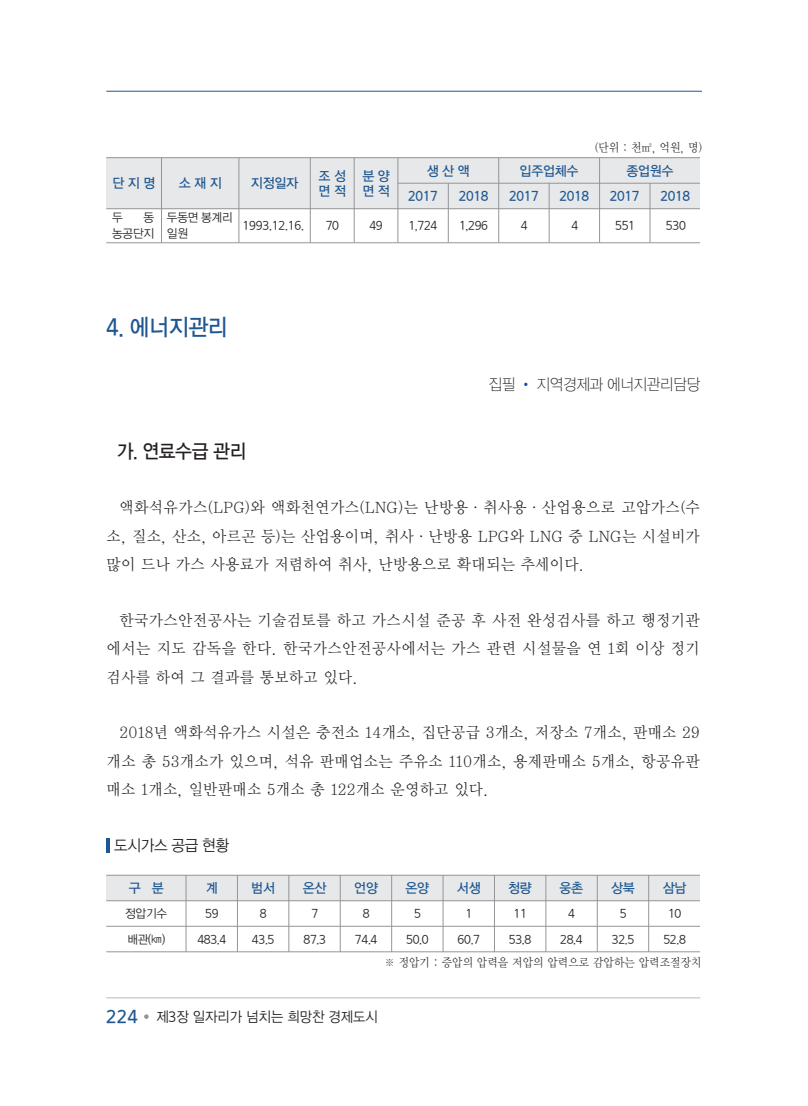
<style>
.page{position:relative;width:808px;height:1106px;background:#fff}
.page>*{position:absolute;margin:0;border:0;box-sizing:border-box;transform-origin:0 0}
.t1{font:23.25px "DX Ngo Std 30";letter-spacing:-.025em;color:#1f5791;scale:.92 1}
.t2{font:19.5px "DX Ngo Std 30";letter-spacing:-.025em;color:#231f20;scale:.92 1}
.t3{font:18px "DX Ngo Std 30";color:#1f5791}
.t4{font:15.75px/28.5px "Y Mj O12";letter-spacing:-.025em;color:#231f20;text-align:justify;scale:.95 1}
.t5{font:15.75px "DX Ngo Std 10";letter-spacing:-.025em;color:#231f20;scale:.92 1}
.t6{font:15.75px "DX Ngo Std 20";letter-spacing:-.025em;color:#231f20;scale:.92 1}
.t7{font:14.25px "DX Ngo Std 20";color:#231f20;scale:.92 1}
.t8{font:13.5px/15.8px "DX Ngo Std 30";letter-spacing:-.025em;color:#1f5791;scale:.95 1}
.t9{font:12px/25.8px "DX Ngo Std 20";letter-spacing:-.025em;color:#231f20;text-align:center;scale:.95 1}
.t10{font:12px "Y Mj O12";letter-spacing:-.05em;color:#231f20;scale:.92 1}
.s1{color:#0d4da1}
</style>
<div class="page">
<hr style="left:106px;top:997px;width:594px;height:1px;background:#bcbdc0">
<hr style="left:106px;top:91px;width:596px;height:1px;background:#1f5791">
<svg style="left:144px;top:1014px;width:5px;height:4px"></svg>
<div style="left:106px;top:158px;width:594px;height:51px;background:#e7e8e9"></div>
<hr style="left:106px;top:157px;width:594px;height:1px;background:#939598">
<hr style="left:398px;top:183px;width:302px;height:1px;background:#939598">
<hr style="left:106px;top:208px;width:594px;height:1px;background:#939598">
<hr style="left:106px;top:242px;width:594px;height:1px;background:#939598">
<hr style="left:161px;top:158px;width:1px;height:85px;background:#939598">
<hr style="left:239px;top:158px;width:1px;height:85px;background:#939598">
<hr style="left:310px;top:158px;width:1px;height:85px;background:#939598">
<hr style="left:354px;top:158px;width:1px;height:85px;background:#939598">
<hr style="left:398px;top:158px;width:1px;height:85px;background:#939598">
<hr style="left:448px;top:183px;width:1px;height:60px;background:#939598">
<hr style="left:498px;top:158px;width:1px;height:85px;background:#939598">
<hr style="left:549px;top:183px;width:1px;height:60px;background:#939598">
<hr style="left:599px;top:158px;width:1px;height:85px;background:#939598">
<hr style="left:650px;top:183px;width:1px;height:60px;background:#939598">
<div style="left:106px;top:875px;width:594px;height:25px;background:#e7e8e9"></div>
<hr style="left:106px;top:875px;width:594px;height:1px;background:#939598">
<hr style="left:106px;top:900px;width:594px;height:1px;background:#939598">
<hr style="left:106px;top:926px;width:594px;height:1px;background:#939598">
<hr style="left:106px;top:951px;width:594px;height:1px;background:#939598">
<hr style="left:106px;top:838px;width:4px;height:15px;background:#1f5791">
<hr style="left:186px;top:875px;width:1px;height:77px;background:#939598">
<hr style="left:237px;top:875px;width:1px;height:77px;background:#939598">
<hr style="left:289px;top:875px;width:1px;height:77px;background:#939598">
<hr style="left:340px;top:875px;width:1px;height:77px;background:#939598">
<hr style="left:391px;top:875px;width:1px;height:77px;background:#939598">
<hr style="left:443px;top:875px;width:1px;height:77px;background:#939598">
<hr style="left:494px;top:875px;width:1px;height:77px;background:#939598">
<hr style="left:545px;top:875px;width:1px;height:77px;background:#939598">
<hr style="left:597px;top:875px;width:1px;height:77px;background:#939598">
<hr style="left:648px;top:875px;width:1px;height:77px;background:#939598">
<p class="t8" style="left:112px;top:176px;width:47px">단지명</p>
<p class="t8" style="left:179px;top:176px;width:47px">소재지</p>
<p class="t8" style="left:251px;top:176px;width:51px">지정일자</p>
<p class="t8" style="left:319px;top:168px;width:30px">조 성 면 적</p>
<p class="t8" style="left:362px;top:168px;width:30px">분 양 면 적</p>
<p class="t10" style="left:594px;top:140px;width:119px">(단위 : 천㎡, 억원, 명)</p>
<p class="t8" style="left:427px;top:163px;width:47px">생산액</p>
<p class="t8" style="left:520px;top:163px;width:64px">입주업체수</p>
<p class="t8" style="left:626px;top:163px;width:51px">종업원수</p>
<p class="t8" style="left:408px;top:189px;width:33px">2017</p>
<p class="t8" style="left:459px;top:189px;width:33px">2018</p>
<p class="t8" style="left:509px;top:189px;width:33px">2017</p>
<p class="t8" style="left:559px;top:189px;width:33px">2018</p>
<p class="t8" style="left:610px;top:189px;width:33px">2017</p>
<p class="t8" style="left:660px;top:189px;width:33px">2018</p>
<p class="t9" style="left:167px;top:210px;width:71px;line-height:15.8px;text-align:left">두동면 봉계리 일원</p>
<p class="t9" style="left:112px;top:210px;width:46px;line-height:15.8px;text-align:right">동 농공단지</p>
<p class="t9" style="left:326px;top:213px;width:16px">70</p>
<p class="t9" style="left:369px;top:213px;width:16px">49</p>
<p class="t9" style="left:408px;top:213px;width:32px">1,724</p>
<p class="t9" style="left:459px;top:213px;width:32px">1,296</p>
<p class="t9" style="left:521px;top:213px;width:9px">4</p>
<p class="t9" style="left:571px;top:213px;width:9px">4</p>
<p class="t9" style="left:615px;top:213px;width:22px">551</p>
<p class="t9" style="left:666px;top:213px;width:22px">530</p>
<p class="t9" style="left:112px;top:205px;width:13px">두</p>
<p class="t9" style="left:242px;top:213px;width:66px">1993.12.16.</p>
<h1 class="t1" style="left:106px;top:314px;width:134px">4. 에너지관리</h1>
<p class="t2" style="left:117px;top:441px;width:143px">가. 연료수급 관리</p>
<p class="t5" style="left:488px;top:376px;width:232px">집필 <span class="s1">•</span> 지역경제과 에너지관리담당</p>
<p class="t4" style="left:106px;top:493px;width:627px;text-indent:13px">액화석유가스(LPG)와 액화천연가스(LNG)는 난방용·취사용·산업용으로 고압가스(수 소, 질소, 산소, 아르곤 등)는 산업용이며, 취사·난방용 LPG와 LNG 중 LNG는 시설비가 많이 드나 가스 사용료가 저렴하여 취사, 난방용으로 확대되는 추세이다.</p>
<p class="t4" style="left:106px;top:605px;width:627px;text-indent:13px">한국가스안전공사는 기술검토를 하고 가스시설 준공 후 사전 완성검사를 하고 행정기관 에서는 지도 감독을 한다. 한국가스안전공사에서는 가스 관련 시설물을 연 1회 이상 정기 검사를 하여 그 결과를 통보하고 있다.</p>
<p class="t4" style="left:106px;top:718px;width:627px;text-indent:13px">2018년 액화석유가스 시설은 충전소 14개소, 집단공급 3개소, 저장소 7개소, 판매소 29 개소 총 53개소가 있으며, 석유 판매업소는 주유소 110개소, 용제판매소 5개소, 항공유판 매소 1개소, 일반판매소 5개소 총 122개소 운영하고 있다.</p>
<p class="t6" style="left:114px;top:837px;width:126px">도시가스 공급 현황</p>
<p class="t8" style="left:129px;top:880px;width:38px">구 분</p>
<p class="t9" style="left:125px;top:901px;width:46px;text-align:left">정압기수 배관(㎞)</p>
<p class="t8" style="left:206px;top:880px;width:14px">계</p>
<p class="t9" style="left:197px;top:901px;width:32px">59<br>483.4</p>
<p class="t8" style="left:251px;top:880px;width:27px">범서</p>
<p class="t9" style="left:252px;top:901px;width:25px">8<br>43.5</p>
<p class="t8" style="left:303px;top:880px;width:27px">온산</p>
<p class="t9" style="left:304px;top:901px;width:25px">7<br>87.3</p>
<p class="t8" style="left:354px;top:880px;width:27px">언양</p>
<p class="t9" style="left:355px;top:901px;width:25px">8<br>74.4</p>
<p class="t8" style="left:406px;top:880px;width:27px">온양</p>
<p class="t9" style="left:406px;top:901px;width:25px">5<br>50.0</p>
<p class="t8" style="left:457px;top:880px;width:27px">서생</p>
<p class="t9" style="left:458px;top:901px;width:25px">1<br>60.7</p>
<p class="t8" style="left:508px;top:880px;width:27px">청량</p>
<p class="t9" style="left:509px;top:901px;width:25px">11<br>53.8</p>
<p class="t8" style="left:559px;top:880px;width:27px">웅촌</p>
<p class="t9" style="left:560px;top:901px;width:25px">4<br>28.4</p>
<p class="t8" style="left:611px;top:880px;width:27px">상북</p>
<p class="t9" style="left:612px;top:901px;width:25px">5<br>32.5</p>
<p class="t8" style="left:663px;top:880px;width:27px">삼남</p>
<p class="t9" style="left:663px;top:901px;width:25px">10<br>52.8</p>
<p class="t10" style="left:384px;top:954px;width:347px">※ 정압기 : 증압의 압력을 저압의 압력으로 감압하는 압력조절장치</p>
<p class="t3" style="left:106px;top:1007px;width:33px">224</p>
<p class="t7" style="left:156px;top:1009px;width:242px">제3장 일자리가 넘치는 희망찬 경제도시</p>
</div>
